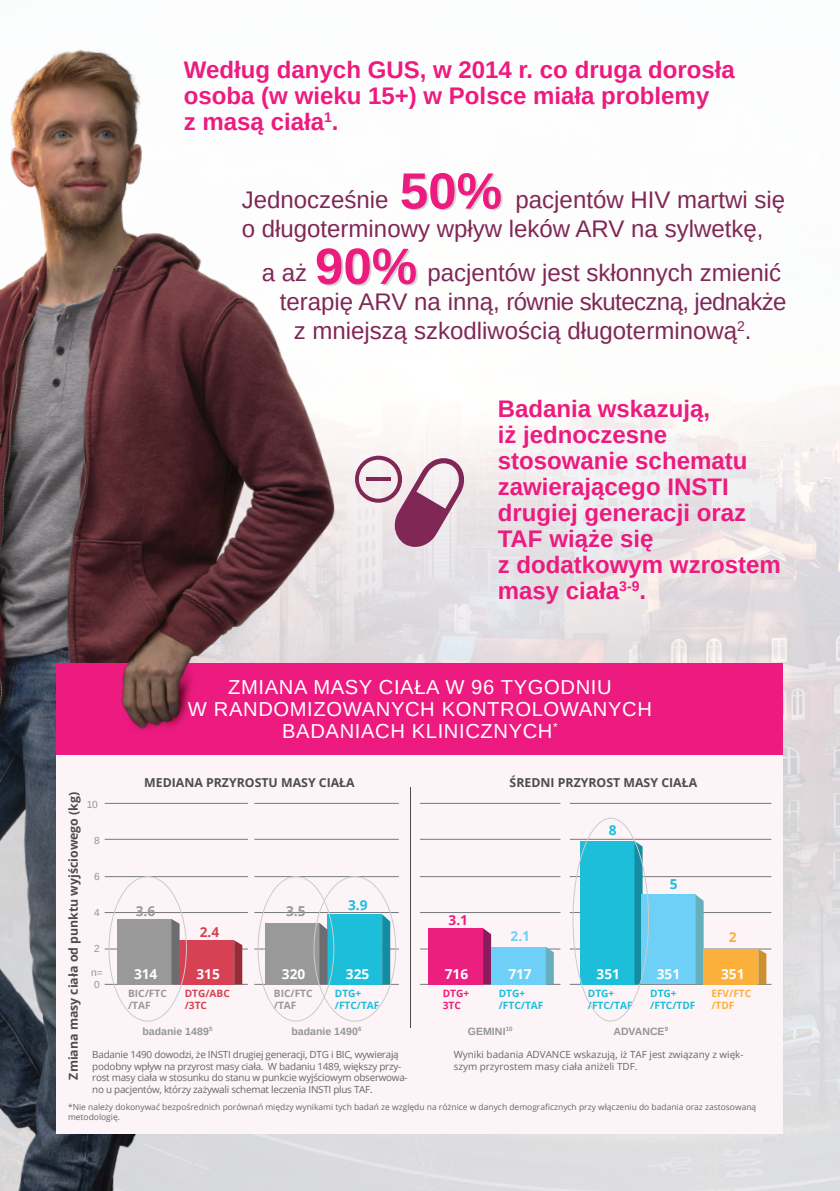
<style>
.page{position:relative;width:840px;height:1191px;background:#fff}
.page>*{position:absolute;margin:0;border:0;box-sizing:border-box;transform-origin:0 0}
.t1{font:700 51px "Arimo";color:#ed1b7f}
.t2{font:700 24px/26px "Arimo";color:#ed1b7f}
.t3{font:24px/28.8px "Arimo";color:#802756}
.t4{font:24px "Arimo";letter-spacing:-.025em;color:#802756}
.footer_TEXT{font:20.2px/21.8px "Arimo";letter-spacing:.03em;color:#fff;text-align:center}
.t5{font:700 13.6px "Open Sans";color:#fff}
.t6{font:700 13.6px "Open Sans";color:#999}
.t7{font:700 13.6px "Open Sans";color:#1cbeda}
.t8{font:700 13.6px "Open Sans";color:#d64253}
.t9{font:700 13.6px "Open Sans";color:#ed1f7e}
.t10{font:700 13.6px "Open Sans";color:#6ed0f6}
.t11{font:700 13.6px "Open Sans";color:#fbb03b}
.t12{font:700 12.2px "Open Sans";color:#4d4d4d}
.t13{font:700 10.6px "Arimo";letter-spacing:.005em;color:#939598}
.t14{font:700 10.2px/12.2px "Open Sans";color:#1cbeda}
.t15{font:700 10.2px/12.2px "Open Sans";color:#999}
.t16{font:700 10.2px/12.2px "Open Sans";color:#fbb03b}
.t17{font:700 10.2px/12.2px "Open Sans";color:#d64253}
.t18{font:10.2px "Arimo";color:#939598}
.t19{font:700 10.2px/12.2px "Open Sans";color:#ed1f7e}
.t20{font:9.8px/11.8px "Open Sans";letter-spacing:-.025em;color:#676666}
.t21{font:9.8px/11.8px "Open Sans";color:#676666}
.t22{font:8.4px/10px "Open Sans";color:#676666}
</style>
<div class="page">
<img style="left:367px;top:388px;width:472px;height:803px">
<img style="left:0;top:49px;width:367px;height:1142px">
<div style="left:57px;top:751px;width:725px;height:383px;background:#fdf4f8"></div>
<hr style="left:254px;top:876px;width:144px;height:1px;background:#75797b">
<hr style="left:254px;top:839px;width:144px;height:1px;background:#75797b">
<hr style="left:254px;top:803px;width:144px;height:1px;background:#75797b">
<hr style="left:254px;top:912px;width:144px;height:1px;background:#75797b">
<hr style="left:254px;top:948px;width:144px;height:1px;background:#75797b">
<hr style="left:254px;top:984px;width:144px;height:1px;background:#75797b">
<hr style="left:419px;top:876px;width:141px;height:1px;background:#75797b">
<hr style="left:419px;top:839px;width:141px;height:1px;background:#75797b">
<hr style="left:419px;top:803px;width:141px;height:1px;background:#75797b">
<hr style="left:419px;top:912px;width:141px;height:1px;background:#75797b">
<hr style="left:419px;top:948px;width:141px;height:1px;background:#75797b">
<hr style="left:419px;top:984px;width:141px;height:1px;background:#75797b">
<hr style="left:569px;top:876px;width:202px;height:1px;background:#75797b">
<hr style="left:569px;top:839px;width:202px;height:1px;background:#75797b">
<hr style="left:569px;top:803px;width:202px;height:1px;background:#75797b">
<hr style="left:569px;top:912px;width:202px;height:1px;background:#75797b">
<hr style="left:569px;top:948px;width:202px;height:1px;background:#75797b">
<hr style="left:569px;top:984px;width:202px;height:1px;background:#75797b">
<div style="left:428px;top:928px;width:55px;height:56px;background:#ed1f7e"></div>
<svg style="left:483px;top:928px;width:8px;height:56px"></svg>
<div style="left:327px;top:914px;width:55px;height:70px;background:#1cbeda"></div>
<svg style="left:382px;top:914px;width:8px;height:70px"></svg>
<div style="left:265px;top:922px;width:54px;height:62px;background:#999"></div>
<svg style="left:319px;top:923px;width:8px;height:61px"></svg>
<div style="left:579px;top:841px;width:55px;height:143px;background:#1cbeda"></div>
<svg style="left:634px;top:841px;width:8px;height:143px"></svg>
<div style="left:491px;top:946px;width:54px;height:38px;background:#6ed0f6"></div>
<svg style="left:545px;top:947px;width:8px;height:37px"></svg>
<div style="left:640px;top:894px;width:55px;height:90px;background:#6ed0f6"></div>
<svg style="left:695px;top:894px;width:8px;height:90px"></svg>
<div style="left:703px;top:949px;width:54px;height:35px;background:#fbb03b"></div>
<svg style="left:757px;top:949px;width:9px;height:35px"></svg>
<hr style="left:410px;top:786px;width:1px;height:241px;background:#4d4d4d">
<div style="left:57px;top:663px;width:725px;height:91px;background:#ed1b7f"></div>
<img style="left:0;top:353px;width:251px;height:838px">
<svg style="left:355px;top:456px;width:112px;height:91px"></svg>
<hr style="left:366px;top:477px;width:24px;height:4px;background:#802756">
<p class="t2" style="left:184px;top:57px;width:552px">Według danych GUS, w 2014 r. co druga dorosła osoba (w wieku 15+) w Polsce miała problemy<br>z masą ciała<sup>1</sup>.</p>
<p class="t1" style="left:399px;top:156px;width:104px">50%</p>
<p class="t1" style="left:315px;top:231px;width:104px">90%</p>
<p class="t3" style="left:242px;top:186px;width:148px">Jednocześnie</p>
<p class="t3" style="left:242px;top:186px;width:544px;text-indent:274px">pacjentów HIV martwi się o długoterminowy wpływ leków ARV na sylwetkę,</p>
<p class="t3" style="left:262px;top:259px;width:47px">a aż</p>
<p class="t3" style="left:427px;top:259px;width:355px">pacjentów jest skłonnych zmienić</p>
<p class="t4" style="left:280px;top:286px;width:508px">terapię ARV na inną, równie skuteczną, jednakże</p>
<p class="t3" style="left:294px;top:316px;width:459px">z mniejszą szkodliwością długoterminową<sup>2</sup>.</p>
<p class="t2" style="left:497px;top:396px;width:284px">Badania wskazują,<br>iż jednoczesne stosowanie schematu zawierającego INSTI drugiej generacji oraz<br>TAF wiąże się<br>z dodatkowym wzrostem masy ciała<sup>3-9</sup>.</p>
<p class="footer_TEXT" style="left:188px;top:676px;width:465px">ZMIANA MASY CIAŁA W 96 TYGODNIU<br>W RANDOMIZOWANYCH KONTROLOWANYCH<br>BADANIACH KLINICZNYCH<sup>*</sup></p>
<p class="t12" style="left:144px;top:773px;width:212px">MEDIANA PRZYROSTU MASY CIAŁA</p>
<p class="t12" style="left:509px;top:773px;width:189px">ŚREDNI PRZYROST MASY CIAŁA</p>
<p class="t12" style="left:65px;top:1079px;width:289px;rotate:-90deg">Zmiana masy ciała od punktu wyjściowego (kg)</p>
<p class="t18" style="left:87px;top:797px;width:13px">10</p>
<p class="t7" style="left:608px;top:821px;width:9px">8</p>
<p class="t18" style="left:94px;top:833px;width:7px">8</p>
<p class="t18" style="left:94px;top:869px;width:7px">6</p>
<p class="t7" style="left:669px;top:874px;width:9px">5</p>
<p class="t7" style="left:348px;top:895px;width:21px">3.9</p>
<p class="t6" style="left:136px;top:901px;width:21px">3.6</p>
<p class="t6" style="left:286px;top:901px;width:21px">3.5</p>
<p class="t18" style="left:94px;top:906px;width:7px">4</p>
<p class="t9" style="left:448px;top:911px;width:21px">3.1</p>
<p class="t8" style="left:200px;top:923px;width:21px">2.4</p>
<p class="t10" style="left:510px;top:926px;width:21px">2.1</p>
<p class="t11" style="left:728px;top:927px;width:9px">2</p>
<p class="t18" style="left:94px;top:942px;width:7px">2</p>
<p class="t5" style="left:134px;top:964px;width:25px">314</p>
<p class="t5" style="left:196px;top:964px;width:25px">315</p>
<p class="t5" style="left:282px;top:964px;width:25px">320</p>
<p class="t5" style="left:345px;top:964px;width:25px">325</p>
<p class="t5" style="left:444px;top:964px;width:25px">716</p>
<p class="t5" style="left:508px;top:964px;width:25px">717</p>
<p class="t5" style="left:596px;top:964px;width:25px">351</p>
<p class="t5" style="left:656px;top:964px;width:25px">351</p>
<p class="t5" style="left:720px;top:964px;width:25px">351</p>
<p class="t15" style="left:128px;top:986px;width:40px">BIC/FTC /TAF</p>
<p class="t15" style="left:274px;top:986px;width:40px">BIC/FTC /TAF</p>
<p class="t14" style="left:334px;top:986px;width:46px">DTG+ /FTC/TAF</p>
<p class="t14" style="left:587px;top:986px;width:46px">DTG+ /FTC/TAF</p>
<p class="t16" style="left:711px;top:986px;width:41px">EFV/FTC /TDF</p>
<p class="t18" style="left:91px;top:966px;width:13px">n=</p>
<p class="t18" style="left:94px;top:978px;width:7px">0</p>
<p class="t17" style="left:185px;top:986px;width:47px">DTG/ABC /3TC</p>
<p class="t19" style="left:442px;top:986px;width:28px">DTG+<br>3TC</p>
<p class="t14" style="left:498px;top:986px;width:46px">DTG+ /FTC/TAF</p>
<p class="t14" style="left:650px;top:986px;width:47px">DTG+ /FTC/TDF</p>
<p class="t13" style="left:142px;top:1024px;width:72px">badanie 1489<sup>5</sup></p>
<p class="t13" style="left:291px;top:1024px;width:72px">badanie 1490<sup>6</sup></p>
<p class="t13" style="left:467px;top:1024px;width:46px">GEMINI<sup>10</sup></p>
<p class="t13" style="left:613px;top:1024px;width:56px">ADVANCE<sup>9</sup></p>
<p class="t20" style="left:92px;top:1048px;width:317px">Badanie 1490 dowodzi, że INSTI drugiej generacji, DTG i BIC, wywierają podobny wpływ na przyrost masy ciała. W badaniu 1489, większy przy&shy;rost masy ciała w stosunku do stanu w punkcie wyjściowym obserwowa&shy;no u pacjentów, którzy zażywali schemat leczenia INSTI plus TAF.</p>
<p class="t21" style="left:453px;top:1048px;width:291px">Wyniki badania ADVANCE wskazują, iż TAF jest związany z więk&shy;szym przyrostem masy ciała aniżeli TDF.</p>
<p class="t22" style="left:68px;top:1102px;width:689px">*Nie należy dokonywać bezpośrednich porównań między wynikami tych badań ze względu na różnice w danych demograficznych przy włączeniu do badania oraz zastosowaną metodologię.</p>
</div>
